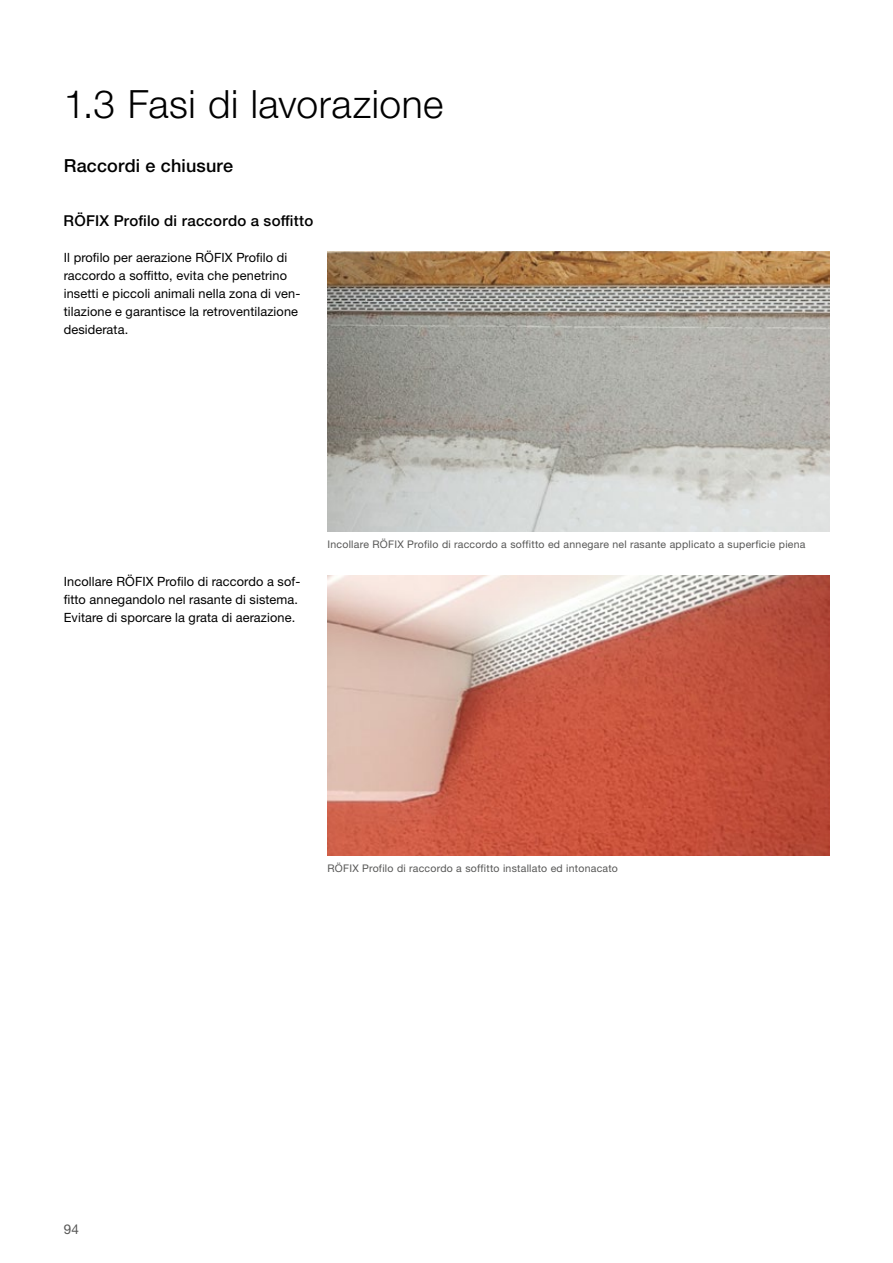
<style>
.page{position:relative;width:893px;height:1263px;background:#fff}
.page>*{position:absolute;margin:0;border:0;box-sizing:border-box;transform-origin:0 0}
.t1{font:300 39px "Helvetica Neue LTW1 G";letter-spacing:.015em;color:#000}
.t2{font:500 18px "Helvetica Neue LTW1 G";letter-spacing:.01em;color:#000}
.t3{font:500 15px "Helvetica Neue LTW1 G";letter-spacing:.015em;color:#000}
.t4{font:13.5px "Helvetica Neue LTW1 G";color:#575756}
.t5{font:12.75px/18px "Helvetica Neue LTW1 G";letter-spacing:.01em;color:#000}
.t6{font:10.5px "Helvetica Neue LTW1 G";letter-spacing:.025em;color:#575756}
</style>
<div class="page">
<img style="left:327px;top:575px;width:502px;height:281px">
<img style="left:327px;top:251px;width:502px;height:281px">
<h1 class="t1" style="left:64px;top:80px;width:381px">1.3 Fasi di lavorazione</h1>
<h2 class="t2" style="left:64px;top:155px;width:171px">Raccordi e chiusure</h2>
<p class="t3" style="left:64px;top:211px;width:251px">RÖFIX Profilo di raccordo a soffitto</p>
<p class="t5" style="left:64px;top:248px;width:238px">Il profilo per aerazione RÖFIX Profilo di raccordo a soffitto, evita che penetrino insetti e piccoli animali nella zona di ven&shy;tilazione e garantisce la retroventilazione desiderata.</p>
<p class="t5" style="left:64px;top:572px;width:238px">Incollare RÖFIX Profilo di raccordo a sof&shy;fitto annegandolo nel rasante di sistema.<br>Evitare di sporcare la grata di aerazione.</p>
<p class="t6" style="left:327px;top:538px;width:480px">Incollare RÖFIX Profilo di raccordo a soffitto ed annegare nel rasante applicato a superficie piena</p>
<p class="t6" style="left:327px;top:862px;width:292px">RÖFIX Profilo di raccordo a soffitto installato ed intonacato</p>
<p class="t4" style="left:64px;top:1221px;width:17px">94</p>
</div>
